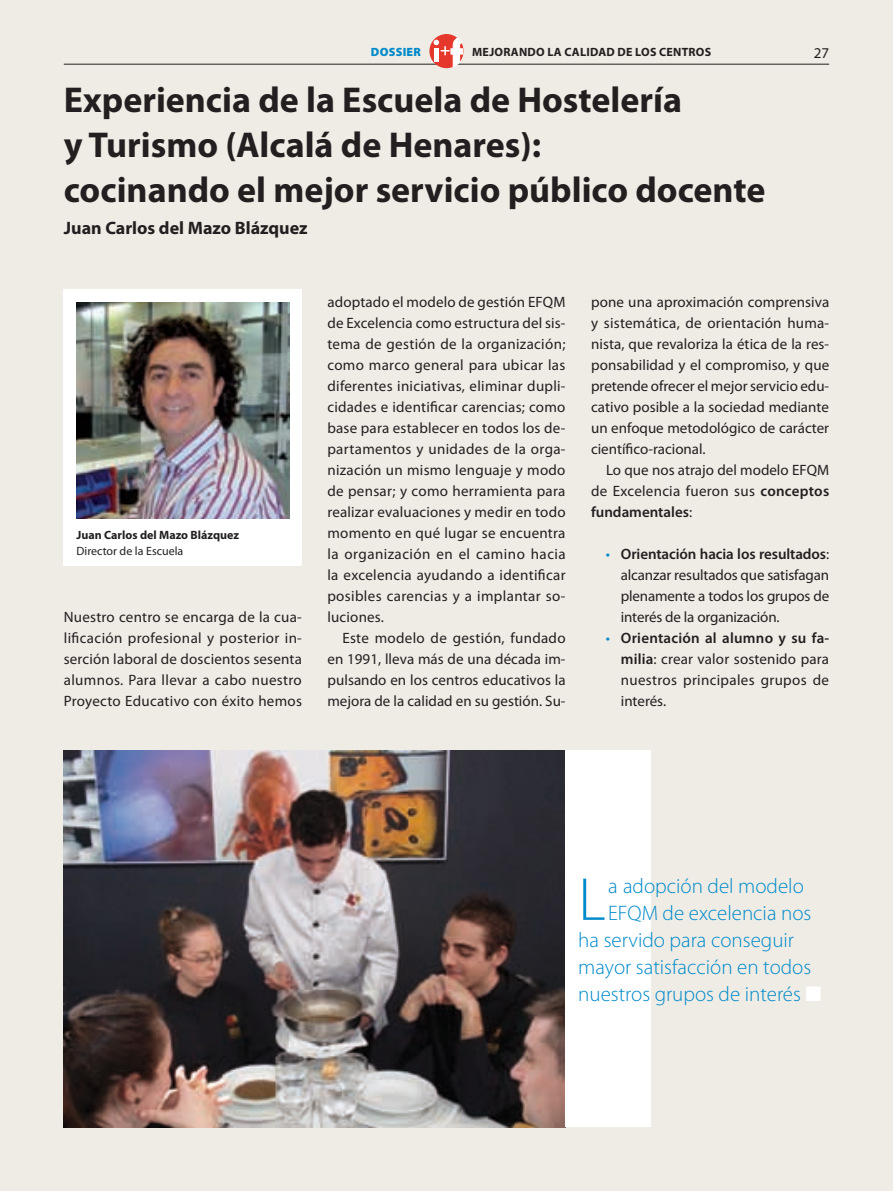
<style>
.page{position:relative;width:893px;height:1191px;background:#efece6}
.page>*{position:absolute;margin:0;border:0;box-sizing:border-box;transform-origin:0 0}
.entresacado{font:300 61.05px "Myriad Pro";color:#008ac9}
.titulo{font:700 36px/45px "Myriad Pro";color:#231f20}
.entresacado-2{font:300 21px "Myriad Pro";color:#008ac9}
.autor_ENTREVISTA{font:700 18px "Myriad Pro";color:#231f20}
.texto_sin_sangria{font:15px/21px "Myriad Pro";letter-spacing:.025em;color:#231f20;text-align:justify}
.texto{font:15px/21px "Myriad Pro";color:#231f20;text-align:justify}
.METIDOS_CON_BOLICHE{font:15px/21px "Myriad Pro";letter-spacing:-.01em;color:#231f20;text-align:justify}
.foto__curriculo{font:700 12px "Myriad Pro";color:#231f20}
.foto__curriculo-2{font:12px "Myriad Pro";color:#231f20}
.t1{font:900 12px "Myriad Pro";letter-spacing:.02em;color:#008ac9}
.s1{font-weight:600}
.s2{color:#008ac9}
.s3{color:#fff}
</style>
<div class="page">
<hr style="left:64px;top:64px;width:765px;height:1px;background:#231f20">
<svg style="left:429px;top:34px;width:35px;height:34px"></svg>
<svg style="left:433px;top:38px;width:30px;height:29px"></svg>
<img style="left:64px;top:750px;width:502px;height:377px">
<div style="left:566px;top:750px;width:85px;height:377px;background:#fff"></div>
<div style="left:64px;top:289px;width:238px;height:277px;background:#fff"></div>
<img style="left:77px;top:302px;width:212px;height:217px">
<p class="t1" style="left:371px;top:45px;width:39px">DOSSIER</p>
<p class="foto__curriculo" style="left:472px;top:44px;width:20px">Mejorando</p>
<p class="foto__curriculo" style="left:547px;top:44px;width:26px">la calidad</p>
<p class="foto__curriculo" style="left:618px;top:44px;width:26px">de los</p>
<p class="foto__curriculo" style="left:659px;top:44px;width:9px">centros</p>
<p class="texto_sin_sangria" style="left:814px;top:42px;width:17px">27</p>
<p class="titulo" style="left:64px;top:76px;width:703px">Experiencia de la Escuela de Hostelería<br>y Turismo (Alcalá de Henares):<br>cocinando el mejor servicio público docente</p>
<p class="autor_ENTREVISTA" style="left:64px;top:216px;width:245px">Juan Carlos del Mazo Blázquez</p>
<p class="foto__curriculo" style="left:77px;top:527px;width:164px">Juan Carlos del Mazo Blázquez</p>
<p class="foto__curriculo-2" style="left:77px;top:543px;width:108px">Director de la Escuela</p>
<p class="texto_sin_sangria" style="left:64px;top:606px;width:240px">Nuestro centro se encarga de la cua&shy;lificación profesional y posterior in&shy;serción laboral de doscientos sesenta alumnos. Para llevar a cabo nuestro Proyecto Educativo con éxito hemos</p>
<p class="texto_sin_sangria" style="left:327px;top:291px;width:240px">adoptado el modelo de gestión EFQM de Excelencia como estructura del sis&shy;tema de gestión de la organización; como marco general para ubicar las diferentes iniciativas, eliminar dupli&shy;cidades e identificar carencias; como base para establecer en todos los de&shy;partamentos y unidades de la orga&shy;nización un mismo lenguaje y modo de pensar; y como herramienta para realizar evaluaciones y medir en todo momento en qué lugar se encuentra la organización en el camino hacia la excelencia ayudando a identificar posibles carencias y a implantar so&shy;luciones.</p>
<p class="texto" style="left:327px;top:627px;width:240px;text-indent:15px">Este modelo de gestión, fundado en 1991, lleva más de una década im&shy;pulsando en los centros educativos la mejora de la calidad en su gestión. Su-</p>
<p class="texto" style="left:591px;top:291px;width:240px">pone una aproximación comprensiva y sistemática, de orientación huma&shy;nista, que revaloriza la ética de la res&shy;ponsabilidad y el compromiso, y que pretende ofrecer el mejor servicio edu&shy;cativo posible a la sociedad mediante un enfoque metodológico de carácter científico-racional.</p>
<p class="texto" style="left:591px;top:459px;width:240px;text-indent:15px">Lo que nos atrajo del modelo EFQM de Excelencia fueron sus <span class="s1">conceptos fundamentales</span>:</p>
<p class="METIDOS_CON_BOLICHE" style="left:621px;top:543px;width:210px;text-indent:-15px"><span class="s2">•</span> <span class="s1">Orientación hacia los resultados</span>: alcanzar resultados que satisfagan plenamente a todos los grupos de interés de la organización.</p>
<p class="METIDOS_CON_BOLICHE" style="left:621px;top:627px;width:210px;text-indent:-15px"><span class="s2">•</span> <span class="s1">Orientación al alumno y su fa&shy;milia</span>: crear valor sostenido para nuestros principales grupos de interés.</p>
<p class="entresacado" style="left:578px;top:866px;width:29px">L</p>
<p class="entresacado-2" style="left:608px;top:874px;width:197px">a adopción del modelo</p>
<p class="entresacado-2" style="left:608px;top:901px;width:205px">EFQM de excelencia nos</p>
<p class="entresacado-2" style="left:578px;top:928px;width:217px">ha servido para conseguir</p>
<p class="entresacado-2" style="left:578px;top:955px;width:234px">mayor satisfacción en todos</p>
<p class="entresacado-2" style="left:578px;top:982px;width:245px">nuestros grupos de interés <span class="s3">■</span></p>
</div>
